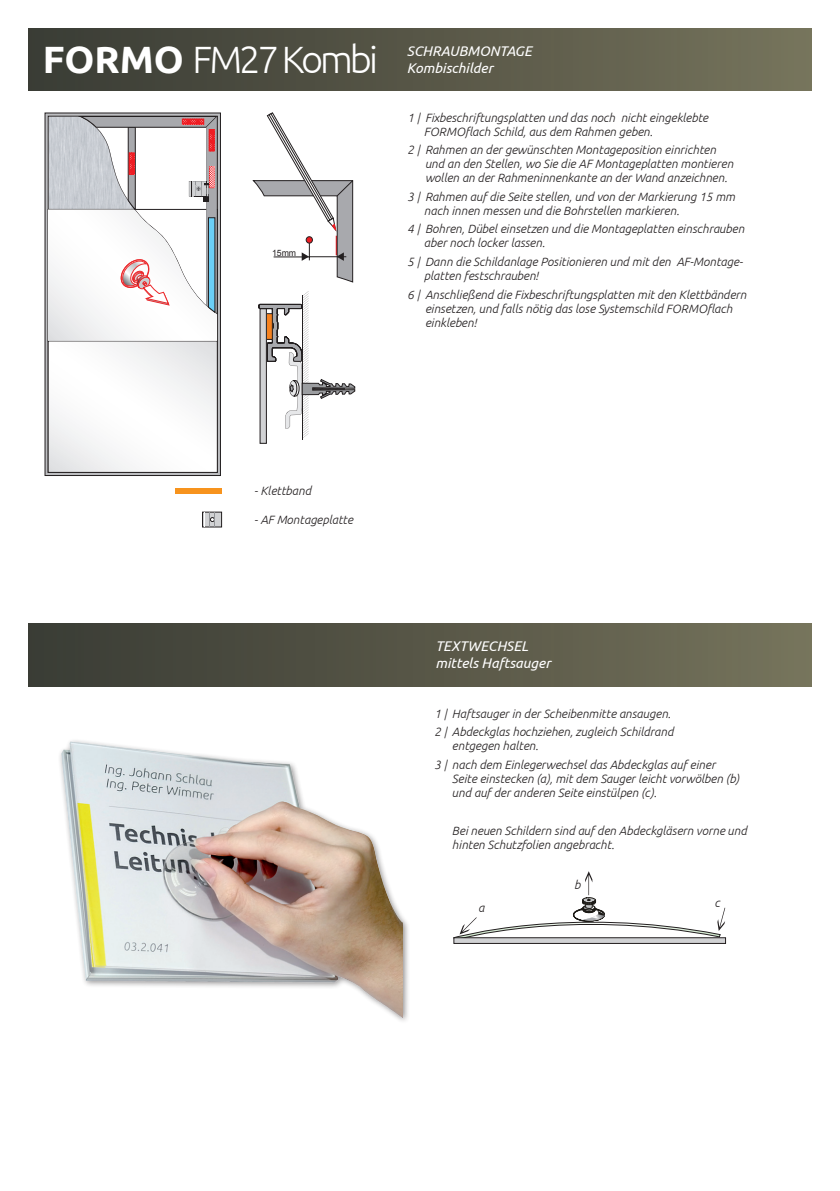
<style>
.page{position:relative;width:840px;height:1191px;background:#fff}
.page>*{position:absolute;margin:0;border:0;box-sizing:border-box;transform-origin:0 0}
.t1{font:300 38px "Ubuntu";letter-spacing:-.08em;color:#fff}
.t2{font:italic 14px/16.8px "Ubuntu";color:#fff}
.t3{font:italic 300 12px/14px "Ubuntu";color:#231f20}
.t4{font:8.8px "Arial";color:#231f20}
.s1{font-weight:700}
</style>
<div class="page">
<div style="left:28px;top:28px;width:783px;height:63px;background:linear-gradient(to right,#393b34,#75735b)"></div>
<div style="left:175px;top:488px;width:46px;height:5px;background:#f7931d"></div>
<div style="left:202px;top:512px;width:19px;height:15px;background:#d1d2d4"></div>
<div style="left:202px;top:512px;width:19px;height:15px;border:1px solid #231f20"></div>
<svg style="left:204px;top:512px;width:11px;height:15px"></svg>
<svg style="left:44px;top:112px;width:177px;height:364px;background:#807f81"></svg>
<svg style="left:48px;top:116px;width:169px;height:356px"></svg>
<div style="left:260px;top:309px;width:6px;height:134px;background:#d1d2d4"></div>
<svg style="left:253px;top:112px;width:100px;height:170px"></svg>
<hr style="left:302px;top:295px;width:1px;height:144px;background:#231f20">
<svg style="left:258px;top:291px;width:97px;height:147px"></svg>
<div style="left:28px;top:624px;width:783px;height:62px;background:linear-gradient(to right,#393b34,#75735b)"></div>
<svg style="left:453px;top:871px;width:271px;height:71px"></svg>
<div style="left:57px;top:738px;width:353px;height:286px;background:#231f20;opacity:.5"></div>
<img style="left:57px;top:738px;width:345px;height:279px">
<h1 class="t1" style="left:43px;top:36px;width:336px"><span class="s1">FORMO</span> FM27 Kombi</h1>
<p class="t4" style="left:272px;top:247px;width:26px">15mm</p>
<p class="t2" style="left:406px;top:42px;width:126px">SCHRAUBMONTAGE</p>
<p class="t2" style="left:406px;top:59px;width:87px">Kombischilder</p>
<p class="t3" style="left:423px;top:110px;width:285px;text-indent:-17px">1 | Fixbeschriftungsplatten und das noch nicht eingeklebte<br>FORMOflach Schild, aus dem Rahmen geben.</p>
<p class="t3" style="left:425px;top:142px;width:309px;text-indent:-18px">2 | Rahmen an der gewünschten Montageposition einrichten und an den Stellen, wo Sie die AF Montageplatten montieren wollen an der Rahmeninnenkante an der Wand anzeichnen.</p>
<p class="t3" style="left:423px;top:189px;width:312px;text-indent:-17px">3 | Rahmen auf die Seite stellen, und von der Markierung 15 mm nach innen messen und die Bohrstellen markieren.</p>
<p class="t3" style="left:423px;top:222px;width:321px;text-indent:-17px">4 | Bohren, Dübel einsetzen und die Montageplatten einschrauben aber noch locker lassen.</p>
<p class="t3" style="left:423px;top:254px;width:320px;text-indent:-17px">5 | Dann die Schildanlage Positionieren und mit den AF-Montage&shy;platten festschrauben!</p>
<p class="t3" style="left:425px;top:287px;width:323px;text-indent:-18px">6 | Anschließend die Fixbeschriftungsplatten mit den Klettbändern einsetzen, und falls nötig das lose Systemschild FORMOflach einkleben!</p>
<p class="t3" style="left:254px;top:483px;width:58px">- Klettband</p>
<p class="t3" style="left:254px;top:512px;width:100px">- AF Montageplatte</p>
<p class="t2" style="left:435px;top:637px;width:117px">TEXTWECHSEL mittels Haftsauger</p>
<p class="t3" style="left:434px;top:703px;width:241px;line-height:18.8px">1 | Haftsauger in der Scheibenmitte ansaugen.<br>2 | Abdeckglas hochziehen, zugleich Schildrand</p>
<p class="t3" style="left:434px;top:736px;width:282px;line-height:18.8px;text-indent:18px">entgegen halten.<br>3 | nach dem Einlegerwechsel das Abdeckglas auf einer</p>
<p class="t3" style="left:451px;top:771px;width:288px">Seite einstecken (a), mit dem Sauger leicht vorwölben (b) und auf der anderen Seite einstülpen (c).</p>
<p class="t3" style="left:451px;top:823px;width:296px">Bei neuen Schildern sind auf den Abdeckgläsern vorne und hinten Schutzfolien angebracht.</p>
<p class="t3" style="left:478px;top:900px;width:8px">a</p>
<p class="t3" style="left:573px;top:877px;width:8px">b</p>
<p class="t3" style="left:714px;top:895px;width:7px">c</p>
</div>
